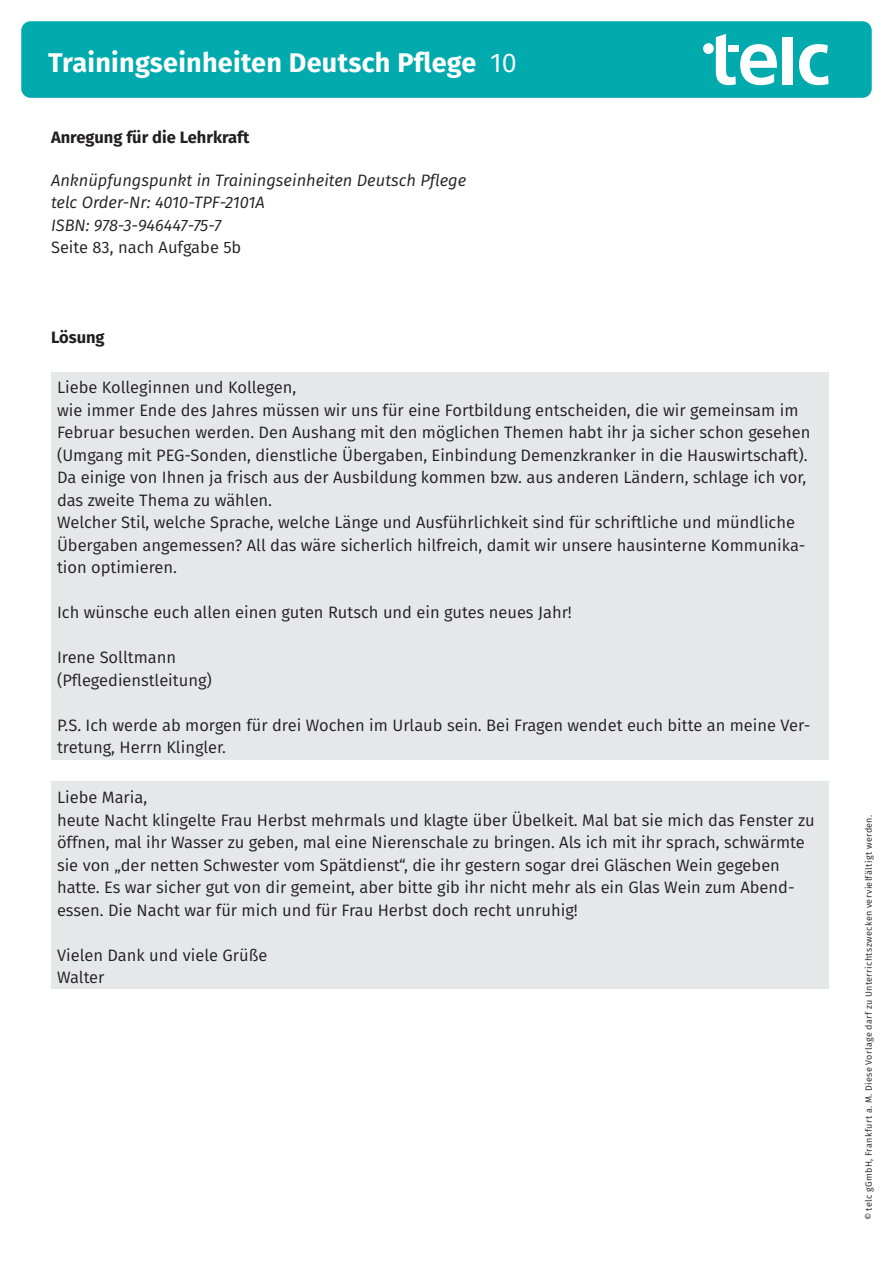
<style>
.page{position:relative;width:893px;height:1263px;background:#fff}
.page>*{position:absolute;margin:0;border:0;box-sizing:border-box;transform-origin:0 0}
.t1{font:700 27px "Fira Sans";letter-spacing:.01em;color:#fff}
.t2{font:16.5px/22.5px "Fira Sans";color:#231f20}
.t3{font:italic 16.5px/22.5px "Fira Sans";color:#231f20}
.t4{font:700 16.5px "Fira Sans";color:#231f20}
.t5{font:9px "Fira Sans";letter-spacing:.035em;color:#231f20}
.s1{font-weight:400}
</style>
<div class="page">
<div style="left:22px;top:22px;width:849px;height:75px;background:#00aaad;border-radius:9px"></div>
<div style="left:21px;top:21px;width:851px;height:77px;border:2px solid #00aaad;border-radius:9px"></div>
<svg style="left:716px;top:34px;width:61px;height:51px"></svg>
<div style="left:783px;top:37px;width:10px;height:47px;background:#fff"></div>
<svg style="left:799px;top:44px;width:29px;height:41px"></svg>
<div style="left:703px;top:43px;width:11px;height:11px;background:#fff;border-radius:50%"></div>
<div style="left:728px;top:45px;width:11px;height:7px;background:#fff"></div>
<div style="left:51px;top:372px;width:777px;height:387px;background:#e6e7e9"></div>
<div style="left:51px;top:782px;width:777px;height:207px;background:#e6e7e9"></div>
<h1 class="t1" style="left:48px;top:40px;width:470px">Trainingseinheiten Deutsch Pflege <span class="s1">10</span></h1>
<p class="t4" style="left:51px;top:123px;width:200px">Anregung für die Lehrkraft</p>
<p class="t3" style="left:51px;top:168px;width:417px">Anknüpfungspunkt in Trainingseinheiten Deutsch Pflege telc Order-Nr: 4010-TPF-2101A<br>ISBN: 978-3-946447-75-7</p>
<p class="t2" style="left:51px;top:236px;width:192px">Seite 83, nach Aufgabe 5b</p>
<p class="t4" style="left:51px;top:324px;width:55px">Lösung</p>
<p class="t2" style="left:57px;top:376px;width:755px">Liebe Kolleginnen und Kollegen,<br>wie immer Ende des Jahres müssen wir uns für eine Fortbildung entscheiden, die wir gemeinsam im Februar besuchen werden. Den Aushang mit den möglichen Themen habt ihr ja sicher schon gesehen (Umgang mit PEG-Sonden, dienstliche Übergaben, Einbindung Demenzkranker in die Hauswirtschaft).<br>Da einige von Ihnen ja frisch aus der Ausbildung kommen bzw. aus anderen Ländern, schlage ich vor, das zweite Thema zu wählen.<br>Welcher Stil, welche Sprache, welche Länge und Ausführlichkeit sind für schriftliche und mündliche Übergaben angemessen? All das wäre sicherlich hilfreich, damit wir unsere hausinterne Kommunika&shy;tion optimieren.</p>
<p class="t2" style="left:57px;top:601px;width:516px">Ich wünsche euch allen einen guten Rutsch und ein gutes neues Jahr!</p>
<p class="t2" style="left:57px;top:646px;width:156px">Irene Solltmann (Pflegedienstleitung)</p>
<p class="t2" style="left:57px;top:713px;width:755px">P.S. Ich werde ab morgen für drei Wochen im Urlaub sein. Bei Fragen wendet euch bitte an meine Ver&shy;tretung, Herrn Klingler.</p>
<p class="t2" style="left:57px;top:786px;width:759px">Liebe Maria,<br>heute Nacht klingelte Frau Herbst mehrmals und klagte über Übelkeit. Mal bat sie mich das Fenster zu öffnen, mal ihr Wasser zu geben, mal eine Nierenschale zu bringen. Als ich mit ihr sprach, schwärmte sie von „der netten Schwester vom Spätdienst“, die ihr gestern sogar drei Gläschen Wein gegeben hatte. Es war sicher gut von dir gemeint, aber bitte gib ihr nicht mehr als ein Glas Wein zum Abend&shy;essen. Die Nacht war für mich und für Frau Herbst doch recht unruhig!</p>
<p class="t2" style="left:57px;top:943px;width:212px">Vielen Dank und viele Grüße<br>Walter</p>
<p class="t5" style="left:862px;top:1220px;width:407px;rotate:-90deg">© telc gGmbH, Frankfurt a. M. Diese Vorlage darf zu Unterrichtszwecken vervielfältigt werden.</p>
</div>
